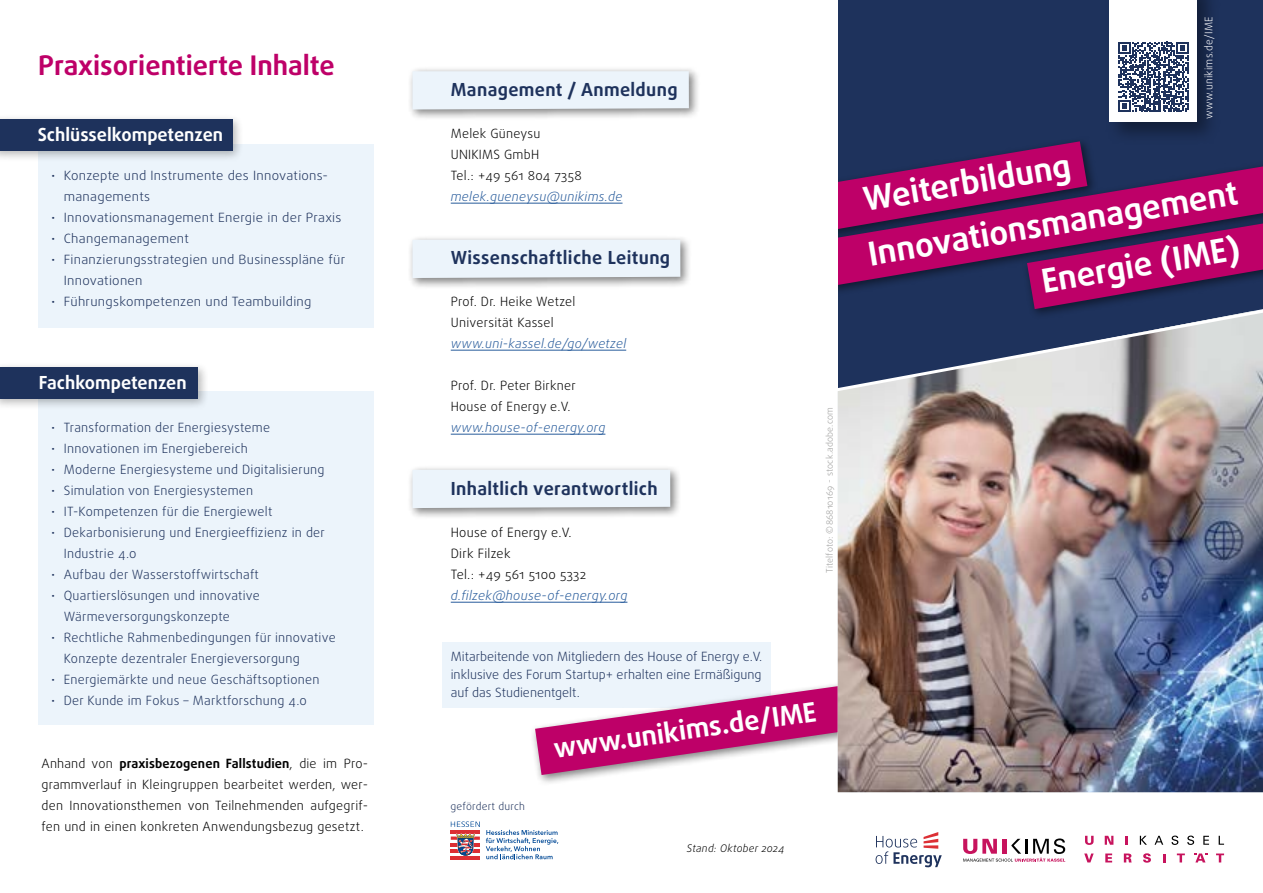
<style>
.page{position:relative;width:1263px;height:893px;background:#fff}
.page>*{position:absolute;margin:0;border:0;box-sizing:border-box;transform-origin:0 0}
.t1{font:700 33px "Daxline OT";color:#fff}
.t2{font:700 27px "Daxline OT";color:#be0068}
.t3{font:700 27px "Daxline OT";color:#fff}
.t4{font:700 18px "Daxline OT";letter-spacing:.02em;color:#1e325c}
.t5{font:700 18px "Daxline OT";color:#fff}
.t6{font:300 12.9px/21px "Daxline OT";letter-spacing:.02em;color:#000}
.t7{font:italic 300 12.9px "Daxline OT";letter-spacing:.02em;color:#275b9b}
.t8{font:300 12.75px/21px "Daxline OT";letter-spacing:.02em;color:#1e325c}
.t9{font:300 12.75px/21px "Daxline OT";letter-spacing:.02em;color:#000}
.t10{font:300 12.75px/21px "Daxline OT";letter-spacing:.02em;color:#1e325c;scale:1.04 1}
.t11{font:italic 300 12.75px "Daxline OT";letter-spacing:.02em;color:#275b9b}
.t12{font:300 10.5px "Daxline OT";letter-spacing:.02em;color:#fff}
.t13{font:italic 300 10.5px "Daxline OT";letter-spacing:.02em;color:#000}
.t14{font:300 10.5px "Daxline OT";letter-spacing:.02em;color:#1e325c}
.t15{font:300 9px "Daxline OT";letter-spacing:.02em;color:#9d9d9c}
.s1{font-weight:700}
</style>
<div class="page">
<div style="left:838px;top:0;width:425px;height:407px;background:#1e325c"></div>
<div style="left:442px;top:642px;width:329px;height:66px;background:#ecf4fb"></div>
<div style="left:530px;top:672px;width:389px;height:114px;background:#000;opacity:.5"></div>
<svg style="left:535px;top:677px;width:303px;height:98px"></svg>
<div style="left:38px;top:145px;width:336px;height:183px;background:#ecf4fb"></div>
<div style="left:38px;top:391px;width:336px;height:333px;background:#ecf4fb"></div>
<img style="left:838px;top:393px;width:425px;height:399px">
<svg style="left:837px;top:320px;width:426px;height:73px"></svg>
<svg style="left:875px;top:832px;width:67px;height:35px"></svg>
<svg style="left:1084px;top:853px;width:10px;height:9px"></svg>
<svg style="left:1105px;top:853px;width:7px;height:9px"></svg>
<svg style="left:1124px;top:853px;width:7px;height:9px"></svg>
<svg style="left:1143px;top:853px;width:8px;height:10px"></svg>
<svg style="left:1163px;top:854px;width:2px;height:8px"></svg>
<svg style="left:1177px;top:853px;width:8px;height:9px"></svg>
<svg style="left:1216px;top:853px;width:8px;height:9px"></svg>
<svg style="left:1085px;top:836px;width:8px;height:9px"></svg>
<svg style="left:1105px;top:836px;width:8px;height:9px"></svg>
<svg style="left:1126px;top:836px;width:2px;height:9px"></svg>
<svg style="left:1140px;top:836px;width:7px;height:9px"></svg>
<svg style="left:1154px;top:836px;width:9px;height:9px"></svg>
<svg style="left:1171px;top:836px;width:7px;height:9px"></svg>
<svg style="left:1187px;top:836px;width:7px;height:9px"></svg>
<svg style="left:1203px;top:836px;width:6px;height:9px"></svg>
<svg style="left:1219px;top:836px;width:5px;height:9px"></svg>
<svg style="left:1194px;top:853px;width:13px;height:9px"></svg>
<svg style="left:963px;top:838px;width:102px;height:24px"></svg>
<hr style="left:451px;top:830px;width:29px;height:3px;background:#dc2f34">
<svg style="left:451px;top:836px;width:29px;height:4px"></svg>
<hr style="left:451px;top:843px;width:29px;height:3px;background:#dc2f34">
<hr style="left:451px;top:849px;width:29px;height:4px;background:#dc2f34">
<hr style="left:451px;top:856px;width:29px;height:3px;background:#dc2f34">
<svg style="left:456px;top:833px;width:19px;height:23px"></svg>
<svg style="left:451px;top:821px;width:29px;height:6px"></svg>
<svg style="left:486px;top:830px;width:72px;height:29px"></svg>
<div style="left:1022px;top:215px;width:241px;height:105px;background:#000;opacity:.5"></div>
<svg style="left:838px;top:141px;width:425px;height:168px"></svg>
<div style="left:1105px;top:0;width:116px;height:145px;background:#000;opacity:.38"></div>
<div style="left:1110px;top:0;width:87px;height:121px;background:#fff"></div>
<svg style="left:1118px;top:42px;width:70px;height:70px"></svg>
<div style="left:408px;top:67px;width:292px;height:54px;background:#000;opacity:.5"></div>
<div style="left:412px;top:71px;width:277px;height:38px;background:#ecf4fb"></div>
<div style="left:408px;top:235px;width:283px;height:54px;background:#000;opacity:.5"></div>
<div style="left:412px;top:240px;width:268px;height:38px;background:#ecf4fb"></div>
<div style="left:0;top:115px;width:244px;height:48px;background:#000;opacity:.28"></div>
<div style="left:0;top:120px;width:232px;height:31px;background:#1e325c"></div>
<div style="left:408px;top:465px;width:273px;height:54px;background:#000;opacity:.5"></div>
<div style="left:412px;top:470px;width:258px;height:38px;background:#ecf4fb"></div>
<div style="left:0;top:363px;width:208px;height:48px;background:#000;opacity:.28"></div>
<div style="left:0;top:367px;width:197px;height:32px;background:#1e325c"></div>
<hr style="left:451px;top:203px;width:171px;height:1px;background:#275b9b">
<hr style="left:451px;top:350px;width:175px;height:1px;background:#275b9b">
<hr style="left:451px;top:434px;width:154px;height:1px;background:#275b9b">
<hr style="left:451px;top:602px;width:176px;height:1px;background:#275b9b">
<h2 class="t2" style="left:38px;top:47px;width:298px">Praxisorientierte Inhalte</h2>
<h3 class="t5" style="left:38px;top:123px;width:187px">Schlüsselkompetenzen</h3>
<p class="t10" style="left:64px;top:165px;width:256px;text-indent:-13px">• Konzepte und Instrumente des Innovations&shy;managements</p>
<p class="t10" style="left:51px;top:207px;width:281px">• Innovationsmanagement Energie in der Praxis</p>
<p class="t10" style="left:51px;top:228px;width:134px">• Changemanagement</p>
<p class="t10" style="left:64px;top:249px;width:272px;text-indent:-13px">• Finanzierungsstrategien und Businesspläne für<br>Innovationen</p>
<p class="t10" style="left:51px;top:291px;width:252px">• Führungskompetenzen und Teambuilding</p>
<h3 class="t5" style="left:39px;top:371px;width:149px">Fachkompetenzen</h3>
<p class="t8" style="left:51px;top:417px;width:221px">• Transformation der Energiesysteme</p>
<p class="t8" style="left:51px;top:438px;width:198px">• Innovationen im Energiebereich</p>
<p class="t8" style="left:51px;top:459px;width:275px">• Moderne Energiesysteme und Digitalisierung</p>
<p class="t8" style="left:51px;top:480px;width:204px">• Simulation von Energiesystemen</p>
<p class="t8" style="left:51px;top:501px;width:223px">• IT-Kompetenzen für die Energiewelt</p>
<p class="t8" style="left:64px;top:522px;width:263px;text-indent:-13px">• Dekarbonisierung und Energieeffizienz in der<br>Industrie 4.0</p>
<p class="t8" style="left:51px;top:564px;width:209px">• Aufbau der Wasserstoffwirtschaft</p>
<p class="t8" style="left:64px;top:585px;width:198px;text-indent:-13px">• Quartierslösungen und innovative<br>Wärmeversorgungskonzepte</p>
<p class="t8" style="left:64px;top:627px;width:273px;text-indent:-13px">• Rechtliche Rahmenbedingungen für innovative<br>Konzepte dezentraler Energieversorgung</p>
<p class="t8" style="left:51px;top:669px;width:270px">• Energiemärkte und neue Geschäftsoptionen</p>
<p class="t8" style="left:51px;top:690px;width:257px">• Der Kunde im Fokus – Marktforschung 4.0</p>
<p class="t9" style="left:42px;top:753px;width:328px;text-align:justify">Anhand von <span class="s1">praxisbezogenen Fallstudien</span>, die im Pro&shy;grammverlauf in Kleingruppen bearbeitet werden, wer&shy;den Innovationsthemen von Teilnehmenden aufgegrif&shy;fen und in einen konkreten Anwendungsbezug gesetzt.</p>
<h3 class="t4" style="left:451px;top:78px;width:228px">Management / Anmeldung</h3>
<p class="t9" style="left:451px;top:123px;width:132px">Melek Güneysu<br>UNIKIMS GmbH<br>Tel.: +49 561 804 7358</p>
<p class="t11" style="left:451px;top:188px;width:173px">melek.gueneysu@unikims.de</p>
<h3 class="t4" style="left:451px;top:246px;width:221px">Wissenschaftliche Leitung</h3>
<p class="t9" style="left:451px;top:291px;width:126px">Prof. Dr. Heike Wetzel<br>Universität Kassel</p>
<p class="t11" style="left:451px;top:335px;width:177px">www.uni-kassel.de/go/wetzel</p>
<p class="t9" style="left:451px;top:375px;width:127px">Prof. Dr. Peter Birkner<br>House of Energy e.V.</p>
<p class="t11" style="left:451px;top:419px;width:156px">www.house-of-energy.org</p>
<h3 class="t4" style="left:451px;top:477px;width:208px">Inhaltlich verantwortlich</h3>
<p class="t6" style="left:451px;top:522px;width:137px">House of Energy e.V.<br>Dirk Filzek<br>Tel.: +49 561 5100 5332</p>
<p class="t7" style="left:451px;top:587px;width:178px">d.filzek@house-of-energy.org</p>
<p class="t15" style="left:824px;top:573px;width:167px;rotate:-90deg">Titelfoto: ©86810169 - stock.adobe.com</p>
<p class="t8" style="left:451px;top:647px;width:313px;line-height:18px;text-align:justify">Mitarbeitende von Mitgliedern des House of Energy e.V. inklusive des Forum Startup+ erhalten eine Ermäßigung auf das Studienentgelt.</p>
<p class="t14" style="left:450px;top:799px;width:76px">gefördert durch</p>
<h2 class="t3" style="left:551px;top:731px;width:266px;rotate:-8deg">www.unikims.de/IME</h2>
<p class="t13" style="left:687px;top:841px;width:99px">Stand: Oktober 2024</p>
<p class="t12" style="left:1202px;top:119px;width:104px;rotate:-90deg">www.unikims.de/IME</p>
<h1 class="t1" style="left:860px;top:177px;width:211px;rotate:-9deg">Weiterbildung</h1>
<h1 class="t1" style="left:865px;top:231px;width:375px;rotate:-9deg">Innovationsmanagement</h1>
<h1 class="t1" style="left:1038px;top:258px;width:202px;rotate:-9deg">Energie (IME)</h1>
</div>
